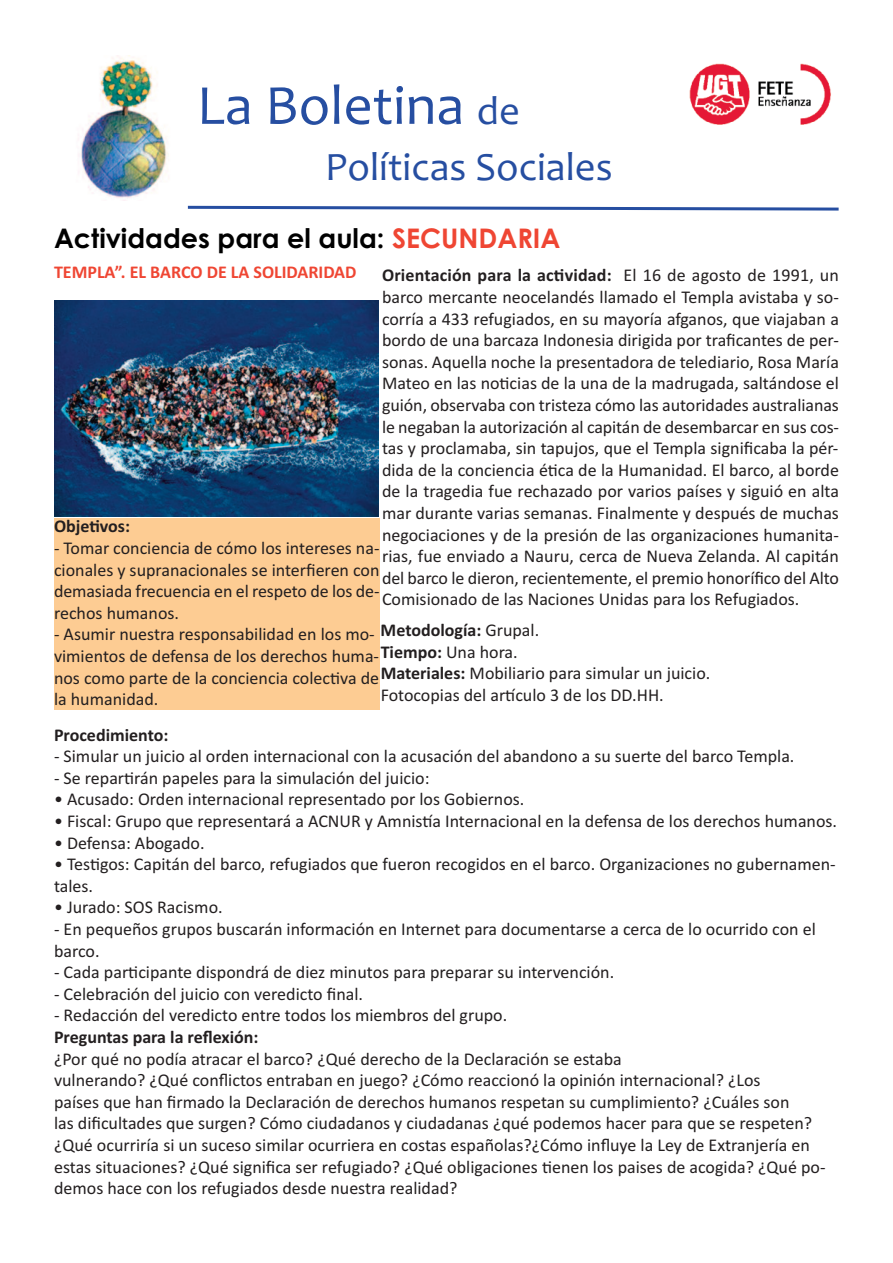
<style>
.page{position:relative;width:893px;height:1263px;background:#fff}
.page>*{position:absolute;margin:0;border:0;box-sizing:border-box;transform-origin:0 0}
.t1{font:57px "Candara";color:#264ea1}
.t2{font:40.5px "Candara";color:#264ea1}
.t3{font:700 27px "Century Gothic";color:#000}
.t4{font:18px/21.6px "Calibri";color:#231f20}
.t5{font:700 18px "Calibri";color:#231f20}
.t6{font:700 18px "Calibri";color:#ef4633}
.s1{font-size:40.5px}
.s2{color:#ef4633}
.s3{font-weight:700}
</style>
<div class="page">
<img style="left:689px;top:63px;width:142px;height:62px">
<svg style="left:187px;top:205px;width:652px;height:6px"></svg>
<img style="left:54px;top:301px;width:324px;height:215px">
<div style="left:54px;top:519px;width:326px;height:191px;background:#fdcc93"></div>
<img style="left:78px;top:55px;width:91px;height:146px">
<h1 class="t1" style="left:197px;top:71px;width:324px">La Boletina <span class="s1">de</span></h1>
<h2 class="t2" style="left:325px;top:143px;width:289px">Políticas Sociales</h2>
<h3 class="t3" style="left:54px;top:223px;width:508px">Actividades para el aula: <span class="s2">SECUNDARIA</span></h3>
<p class="t6" style="left:54px;top:262px;width:304px">TEMPLA”. EL BARCO DE LA SOLIDARIDAD</p>
<p class="t4" style="left:382px;top:264px;width:458px;text-align:justify"><span class="s3">Orientación para la actividad:</span> El 16 de agosto de 1991, un barco mercante neocelandés llamado el Templa avistaba y so&shy;corría a 433 refugiados, en su mayoría afganos, que viajaban a bordo de una barcaza Indonesia dirigida por traficantes de per&shy;sonas. Aquella noche la presentadora de telediario, Rosa María Mateo en las noticias de la una de la madrugada, saltándose el guión, observaba con tristeza cómo las autoridades australianas le negaban la autorización al capitán de desembarcar en sus cos&shy;tas y proclamaba, sin tapujos, que el Templa significaba la pér&shy;dida de la conciencia ética de la Humanidad. El barco, al borde de la tragedia fue rechazado por varios países y siguió en alta mar durante varias semanas. Finalmente y después de muchas negociaciones y de la presión de las organizaciones humanita&shy;rias, fue enviado a Nauru, cerca de Nueva Zelanda. Al capitán del barco le dieron, recientemente, el premio honorífico del Alto Comisionado de las Naciones Unidas para los Refugiados.</p>
<p class="t5" style="left:54px;top:516px;width:78px">Objetivos:</p>
<p class="t4" style="left:54px;top:537px;width:327px;text-align:justify">- Tomar conciencia de cómo los intereses na&shy;cionales y supranacionales se interfieren con demasiada frecuencia en el respeto de los de&shy;rechos humanos.</p>
<p class="t4" style="left:54px;top:623px;width:327px">- Asumir nuestra responsabilidad en los mo&shy;vimientos de defensa de los derechos huma&shy;nos como parte de la conciencia colectiva de la humanidad.</p>
<p class="t4" style="left:381px;top:619px;width:331px"><span class="s3">Metodología:</span> Grupal.<br><span class="s3">Tiempo:</span> Una hora.<br><span class="s3">Materiales:</span> Mobiliario para simular un juicio.<br>Fotocopias del artículo 3 de los DD.HH.</p>
<p class="t5" style="left:54px;top:724px;width:116px">Procedimiento:</p>
<p class="t4" style="left:54px;top:745px;width:742px">- Simular un juicio al orden internacional con la acusación del abandono a su suerte del barco Templa.</p>
<p class="t4" style="left:54px;top:767px;width:377px">- Se repartirán papeles para la simulación del juicio:</p>
<p class="t4" style="left:54px;top:788px;width:472px">• Acusado: Orden internacional representado por los Gobiernos.</p>
<p class="t4" style="left:54px;top:810px;width:785px">• Fiscal: Grupo que representará a ACNUR y Amnistía Internacional en la defensa de los derechos humanos.</p>
<p class="t4" style="left:54px;top:831px;width:152px">• Defensa: Abogado.</p>
<p class="t4" style="left:54px;top:853px;width:783px">• Testigos: Capitán del barco, refugiados que fueron recogidos en el barco. Organizaciones no gubernamen&shy;tales.</p>
<p class="t4" style="left:54px;top:896px;width:170px">• Jurado: SOS Racismo.</p>
<p class="t4" style="left:54px;top:918px;width:763px">- En pequeños grupos buscarán información en Internet para documentarse a cerca de lo ocurrido con el barco.</p>
<p class="t4" style="left:54px;top:961px;width:562px">- Cada participante dispondrá de diez minutos para preparar su intervención.</p>
<p class="t4" style="left:54px;top:983px;width:311px">- Celebración del juicio con veredicto final.</p>
<p class="t4" style="left:54px;top:1004px;width:455px">- Redacción del veredicto entre todos los miembros del grupo.</p>
<p class="t5" style="left:54px;top:1026px;width:206px">Preguntas para la reflexión:</p>
<p class="t4" style="left:54px;top:1047px;width:773px">¿Por qué no podía atracar el barco? ¿Qué derecho de la Declaración se estaba<br>vulnerando? ¿Qué conflictos entraban en juego? ¿Cómo reaccionó la opinión internacional? ¿Los<br>países que han firmado la Declaración de derechos humanos respetan su cumplimiento? ¿Cuáles son<br>las dificultades que surgen? Cómo ciudadanos y ciudadanas ¿qué podemos hacer para que se respeten? ¿Qué ocurriría si un suceso similar ocurriera en costas españolas?¿Cómo influye la Ley de Extranjería en estas situaciones? ¿Qué significa ser refugiado? ¿Qué obligaciones tienen los paises de acogida? ¿Qué po&shy;demos hace con los refugiados desde nuestra realidad?</p>
</div>
